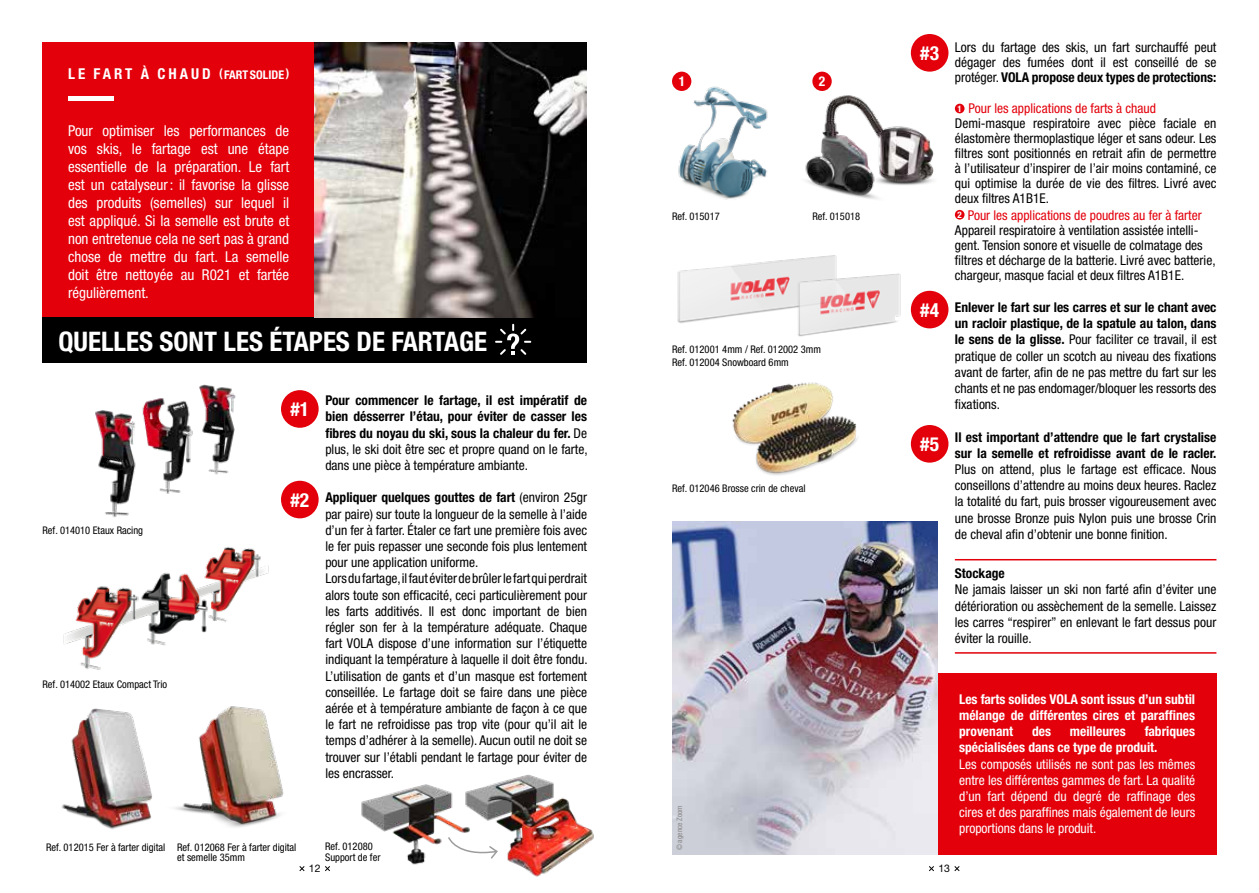
<style>
.page{position:relative;width:1259px;height:893px;background:#fff}
.page>*{position:absolute;margin:0;border:0;box-sizing:border-box;transform-origin:0 0}
.t1{font:700 condensed 27px "Helvetica Neue LT Std";color:#fff}
.t2{font:700 condensed 19.5px "Helvetica Neue LT Std";color:#fff}
.t3{font:condensed 15px/18px "Helvetica Neue LT Std";color:#fff;text-align:justify}
.t4{font:700 condensed 15px "Helvetica Neue LT Std";letter-spacing:.2em;color:#fff}
.t5{font:condensed 13.5px/16.2px "Helvetica Neue LT Std";color:#000;text-align:justify}
.t6{font:700 condensed 13.5px/16.2px "Helvetica Neue LT Std";color:#000}
.t7{font:condensed 13.5px/16.2px "Helvetica Neue LT Std";color:#fff;text-align:justify}
.t8{font:700 condensed 13.5px/16.2px "Helvetica Neue LT Std";color:#fff;text-align:justify}
.t9{font:condensed 10.5px/10.5px "Helvetica Neue LT Std";color:#000}
.t10{font:10.5px "Helvetica Neue LT Std";color:#000}
.t11{font:condensed 7.5px "Helvetica Neue LT Std";color:#868786}
.s1{font-weight:700}
.s2{font-weight:700;font-size:9px;color:#fff}
.s3{color:#e3000b}
.s4{font-size:12px}
.s5{font-weight:400}
</style>
<div class="page">
<svg style="left:299px;top:866px;width:6px;height:5px"></svg>
<svg style="left:929px;top:866px;width:5px;height:5px"></svg>
<svg style="left:325px;top:866px;width:5px;height:5px"></svg>
<svg style="left:954px;top:866px;width:6px;height:5px"></svg>
<div style="left:43px;top:43px;width:272px;height:277px;background:#e3000b"></div>
<div style="left:281px;top:390px;width:38px;height:38px;background:#e3000b;border-radius:50%"></div>
<div style="left:281px;top:481px;width:38px;height:37px;background:#e3000b;border-radius:50%"></div>
<div style="left:911px;top:34px;width:37px;height:38px;background:#e3000b;border-radius:50%"></div>
<div style="left:911px;top:291px;width:37px;height:37px;background:#e3000b;border-radius:50%"></div>
<div style="left:911px;top:425px;width:37px;height:38px;background:#e3000b;border-radius:50%"></div>
<div style="left:43px;top:317px;width:544px;height:46px;background:#000"></div>
<img style="left:315px;top:43px;width:272px;height:274px">
<div style="left:68px;top:96px;width:46px;height:5px;background:#fff"></div>
<div style="left:955px;top:104px;width:9px;height:9px;background:#e3000b;border-radius:50%"></div>
<div style="left:955px;top:210px;width:9px;height:10px;background:#e3000b;border-radius:50%"></div>
<hr style="left:955px;top:559px;width:261px;height:1px;background:#e3000b">
<hr style="left:955px;top:652px;width:261px;height:2px;background:#e3000b">
<div style="left:938px;top:673px;width:278px;height:182px;background:#e3000b"></div>
<svg style="left:495px;top:324px;width:36px;height:31px"></svg>
<img style="left:672px;top:522px;width:266px;height:333px">
<img style="left:61px;top:708px;width:91px;height:121px">
<img style="left:175px;top:706px;width:109px;height:121px">
<img style="left:95px;top:384px;width:141px;height:125px">
<img style="left:63px;top:509px;width:206px;height:161px">
<img style="left:678px;top:81px;width:90px;height:119px">
<img style="left:805px;top:78px;width:129px;height:121px">
<img style="left:677px;top:259px;width:111px;height:64px">
<img style="left:788px;top:255px;width:113px;height:82px">
<div style="left:672px;top:72px;width:19px;height:19px;background:#e3000b;border-radius:50%"></div>
<div style="left:812px;top:72px;width:19px;height:19px;background:#e3000b;border-radius:50%"></div>
<img style="left:732px;top:382px;width:126px;height:94px">
<img style="left:361px;top:784px;width:100px;height:81px">
<img style="left:461px;top:774px;width:133px;height:103px">
<svg style="left:447px;top:836px;width:52px;height:24px"></svg>
<p class="t5" style="left:955px;top:40px;width:263px;line-height:15px">Lors du fartage des skis, un fart surchauffé peut dégager des fumées dont il est conseillé de se protéger. <span class="s1">VOLA propose deux types de protections:</span></p>
<p class="t5" style="left:955px;top:101px;width:263px;line-height:15.1px;text-align:left"><span class="s2">1</span> <span class="s3">Pour les applications de farts à chaud </span>Demi-masque respiratoire avec pièce faciale en élastomère thermoplastique léger et sans odeur. Les filtres sont positionnés en retrait afin de permettre à l’utilisateur d’inspirer de l’air moins contaminé, ce qui optimise la durée de vie des filtres. Livré avec deux filtres A1B1E.<br><span class="s2">2</span> <span class="s3">Pour les applications de poudres au fer à farter </span>Appareil respiratoire à ventilation assistée intelli&shy;gent. Tension sonore et visuelle de colmatage des filtres et décharge de la batterie. Livré avec batterie, chargeur, masque facial et deux filtres A1B1E.</p>
<p class="t5" style="left:955px;top:299px;width:263px"><span class="s1">Enlever le fart sur les carres et sur le chant avec un racloir plastique, de la spatule au talon, dans le sens de la glisse.</span> Pour faciliter ce travail, il est pratique de coller un scotch au niveau des fixations avant de farter, afin de ne pas mettre du fart sur les chants et ne pas endomager/bloquer les ressorts des fixations.</p>
<p class="t6" style="left:955px;top:428px;width:263px">Il est important d’attendre que le fart crystalise sur la semelle et refroidisse avant de le racler.</p>
<p class="t5" style="left:955px;top:461px;width:263px">Plus on attend, plus le fartage est efficace. Nous conseillons d’attendre au moins deux heures. Raclez la totalité du fart, puis brosser vigoureusement avec une brosse Bronze puis Nylon puis une brosse Crin de cheval afin d’obtenir une bonne finition.</p>
<h2 class="t2" style="left:920px;top:41px;width:20px">#3</h2>
<p class="t4" style="left:68px;top:64px;width:223px">LE FART À CHAUD <span class="s4">(FART SOLIDE)</span></p>
<p class="t8" style="left:679px;top:73px;width:8px">1</p>
<p class="t8" style="left:818px;top:73px;width:8px">2</p>
<p class="t3" style="left:68px;top:122px;width:223px">Pour optimiser les performances de vos skis, le fartage est une étape essentielle de la préparation. Le fart est un catalyseur: il favorise la glisse des produits (semelles) sur lequel il est appliqué. Si la semelle est brute et non entretenue cela ne sert pas à grand chose de mettre du fart. La semelle doit être nettoyée au R021 et fartée régulièrement.</p>
<h1 class="t1" style="left:58px;top:325px;width:430px">QUELLES SONT LES ÉTAPES DE FARTAGE</h1>
<p class="t9" style="left:672px;top:211px;width:49px">Ref. 015017</p>
<p class="t9" style="left:812px;top:211px;width:49px">Ref. 015018</p>
<h2 class="t2" style="left:920px;top:298px;width:20px">#4</h2>
<p class="t9" style="left:672px;top:343px;width:150px;line-height:12.6px">Ref. 012001 4mm / Ref. 012002 3mm<br>Ref. 012004 Snowboard 6mm</p>
<p class="t6" style="left:325px;top:392px;width:264px;text-align:justify">Pour commencer le fartage, il est impératif de bien désserrer l’étau, pour éviter de casser les fibres du noyau du ski, sous la chaleur du fer. <span class="s5">De plus, le ski doit être sec et propre quand on le farte, dans une pièce à température ambiante.</span></p>
<p class="t5" style="left:325px;top:489px;width:264px;text-align:left"><span class="s1">Appliquer quelques gouttes de fart</span> (environ 25gr par paire) sur toute la longueur de la semelle à l’aide d’un fer à farter. Étaler ce fart une première fois avec le fer puis repasser une seconde fois plus lentement pour une application uniforme.<br>Lors du fartage, il faut éviter de brûler le fart qui perdrait alors toute son efficacité, ceci particulièrement pour les farts additivés. Il est donc important de bien régler son fer à la température adéquate. Chaque fart VOLA dispose d’une information sur l’étiquette indiquant la température à laquelle il doit être fondu.<br>L’utilisation de gants et d’un masque est fortement conseillée. Le fartage doit se faire dans une pièce aérée et à température ambiante de façon à ce que le fart ne refroidisse pas trop vite (pour qu’il ait le temps d’adhérer à la semelle). Aucun outil ne doit se trouver sur l’établi pendant le fartage pour éviter de les encrasser.</p>
<h2 class="t2" style="left:290px;top:397px;width:20px">#1</h2>
<h2 class="t2" style="left:920px;top:432px;width:20px">#5</h2>
<p class="t9" style="left:672px;top:483px;width:135px">Ref. 012046 Brosse crin de cheval</p>
<h2 class="t2" style="left:290px;top:488px;width:20px">#2</h2>
<p class="t9" style="left:43px;top:525px;width:102px">Ref. 014010 Etaux Racing</p>
<p class="t6" style="left:955px;top:565px;width:51px">Stockage</p>
<p class="t5" style="left:955px;top:581px;width:263px">Ne jamais laisser un ski non farté afin d’éviter une détérioration ou assèchement de la semelle. Laissez les carres “respirer” en enlevant le fart dessus pour éviter la rouille.</p>
<p class="t9" style="left:43px;top:679px;width:126px">Ref. 014002 Etaux Compact Trio</p>
<p class="t8" style="left:959px;top:691px;width:237px">Les farts solides VOLA sont issus d’un subtil mélange de différentes cires et paraffines provenant</p>
<p class="t8" style="left:959px;top:723px;width:237px;text-indent:186px">fabriques spécialisées dans ce type de produit.</p>
<p class="t7" style="left:959px;top:756px;width:237px">Les composés utilisés ne sont pas les mêmes entre les différentes gammes de fart. La qualité d’un fart dépend du degré de raffinage des cires et des paraffines mais également de leurs proportions dans le produit.</p>
<p class="t8" style="left:1032px;top:723px;width:20px">des</p>
<p class="t8" style="left:1070px;top:723px;width:57px">meilleures</p>
<p class="t11" style="left:675px;top:850px;width:47px;rotate:-90deg">© agence Zoom</p>
<p class="t9" style="left:46px;top:841px;width:121px">Ref. 012015 Fer à farter digital</p>
<p class="t9" style="left:325px;top:841px;width:57px">Ref. 012080<br>Support de fer</p>
<p class="t9" style="left:177px;top:841px;width:121px">Ref. 012068 Fer à farter digital et semelle 35mm</p>
<p class="t10" style="left:309px;top:862px;width:13px">12</p>
<p class="t10" style="left:938px;top:862px;width:13px">13</p>
</div>
